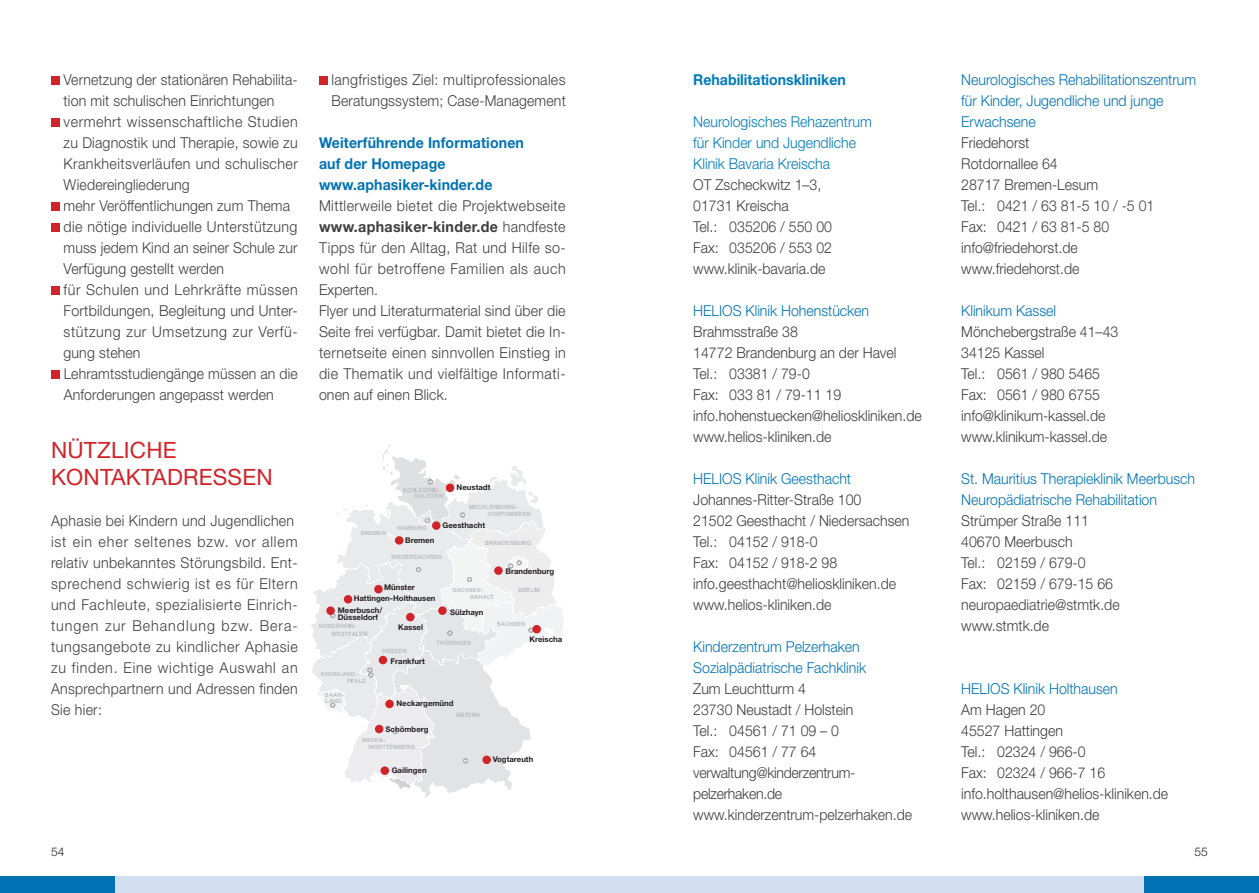
<style>
.page{position:relative;width:1259px;height:893px;background:#fff}
.page>*{position:absolute;margin:0;border:0;box-sizing:border-box;transform-origin:0 0}
.t1{font:22.5px/27px "Helvetica Neue";letter-spacing:.01em;color:#d1232a}
.t2{font:300 15px/21px "Helvetica Neue";letter-spacing:.01em;color:#3e3e3f;scale:.94 1}
.t3{font:300 15px/21px "Helvetica Neue";letter-spacing:.03em;color:#3e3e3f;scale:.95 1}
.t4{font:300 15px/21px "Helvetica Neue";letter-spacing:.04em;color:#3e3e3f;scale:.94 1}
.t5{font:300 15px/21px "Helvetica Neue";color:#0072b4;scale:.94 1}
.t6{font:300 15px/21px "Helvetica Neue";color:#007bba;scale:.94 1}
.t7{font:300 15px/21px "Helvetica Neue";letter-spacing:.01em;color:#3e3e3f;scale:.95 1}
.t8{font:700 15px/21px "Helvetica Neue";letter-spacing:.01em;color:#0072b4;scale:.94 1}
.t9{font:700 15px "Helvetica Neue";color:#007bba;scale:.94 1}
.t10{font:300 12px "Helvetica Neue";color:#231f20}
.t11{font:700 7.8px/7.8px "Helvetica Neue LT Std";color:#231f20}
.t12{font:700 5.85px/6.8px "Arial";color:#bcbdc0}
.s1{font-weight:700}
</style>
<div class="page">
<div style="left:51px;top:76px;width:9px;height:9px;background:#d1232a"></div>
<div style="left:51px;top:118px;width:9px;height:9px;background:#d1232a"></div>
<div style="left:51px;top:202px;width:9px;height:9px;background:#d1232a"></div>
<div style="left:51px;top:223px;width:9px;height:9px;background:#d1232a"></div>
<div style="left:51px;top:286px;width:9px;height:9px;background:#d1232a"></div>
<div style="left:51px;top:370px;width:9px;height:9px;background:#d1232a"></div>
<div style="left:319px;top:76px;width:8px;height:9px;background:#d1232a"></div>
<svg style="left:311px;top:445px;width:253px;height:353px"></svg>
<div style="left:446px;top:484px;width:8px;height:8px;background:#d1232a;border-radius:50%"></div>
<div style="left:432px;top:521px;width:8px;height:9px;background:#d1232a;border-radius:50%"></div>
<div style="left:395px;top:536px;width:8px;height:9px;background:#d1232a;border-radius:50%"></div>
<div style="left:494px;top:566px;width:8px;height:9px;background:#d1232a;border-radius:50%"></div>
<div style="left:438px;top:606px;width:9px;height:9px;background:#d1232a;border-radius:50%"></div>
<div style="left:532px;top:625px;width:9px;height:8px;background:#d1232a;border-radius:50%"></div>
<div style="left:406px;top:613px;width:8px;height:8px;background:#d1232a;border-radius:50%"></div>
<div style="left:385px;top:700px;width:9px;height:8px;background:#d1232a;border-radius:50%"></div>
<div style="left:375px;top:725px;width:8px;height:8px;background:#d1232a;border-radius:50%"></div>
<div style="left:380px;top:766px;width:9px;height:9px;background:#d1232a;border-radius:50%"></div>
<div style="left:482px;top:756px;width:9px;height:8px;background:#d1232a;border-radius:50%"></div>
<div style="left:344px;top:595px;width:8px;height:8px;background:#d1232a;border-radius:50%"></div>
<div style="left:326px;top:606px;width:9px;height:9px;background:#d1232a;border-radius:50%"></div>
<div style="left:379px;top:656px;width:8px;height:8px;background:#d1232a;border-radius:50%"></div>
<div style="left:374px;top:585px;width:9px;height:8px;background:#d1232a;border-radius:50%"></div>
<div style="left:0;top:876px;width:1259px;height:17px;background:#d1dff0"></div>
<div style="left:1144px;top:876px;width:115px;height:17px;background:#0072b4"></div>
<div style="left:0;top:876px;width:115px;height:17px;background:#0072b4"></div>
<p class="t2" style="left:64px;top:69px;width:251px">Vernetzung der stationären Rehabilita&shy;tion mit schulischen Einrichtungen vermehrt wissenschaftliche Studien zu Diagnostik und Therapie, sowie zu Krankheitsverläufen und schulischer Wiedereingliederung<br>mehr Veröffentlichungen zum Thema die nötige individuelle Unterstützung muss jedem Kind an seiner Schule zur Verfügung gestellt werden<br>für Schulen und Lehrkräfte müssen Fortbildungen, Begleitung und Unter&shy;stützung zur Umsetzung zur Verfü&shy;gung stehen<br>Lehramtsstudiengänge müssen an die Anforderungen angepasst werden</p>
<p class="t7" style="left:331px;top:69px;width:248px">langfristiges Ziel: multiprofessionales<br>Beratungssystem; Case-Management</p>
<p class="t8" style="left:319px;top:132px;width:220px">Weiterführende Informationen auf der Homepage www.aphasiker-kinder.de</p>
<p class="t3" style="left:319px;top:195px;width:261px">Mittlerweile bietet die Projektwebseite <span class="s1">www.aphasiker-kinder.de</span> handfeste Tipps für den Alltag, Rat und Hilfe so&shy;wohl für betroffene Familien als auch Experten.<br>Flyer und Literaturmaterial sind über die Seite frei verfügbar. Damit bietet die In&shy;ternetseite einen sinnvollen Einstieg in die Thematik und vielfältige Informati&shy;onen auf einen Blick.</p>
<h1 class="t1" style="left:51px;top:436px;width:223px">NÜTZLICHE<br>KONTAKTADR ESS EN</h1>
<p class="t4" style="left:51px;top:510px;width:264px">Aphasie bei Kindern und Jugendlichen ist ein eher seltenes bzw. vor allem relativ unbekanntes Störungsbild. Ent&shy;sprechend schwierig ist es für Eltern und Fachleute, spezialisierte Einrich&shy;tungen zur Behandlung bzw. Bera&shy;tungsangebote zu kindlicher Aphasie zu finden. Eine wichtige Auswahl an Ansprechpartnern und Adressen finden Sie hier:</p>
<p class="t12" style="left:361px;top:530px;width:27px">BREMEN</p>
<p class="t12" style="left:414px;top:487px;width:31px;line-height:5.8px;text-indent:-11px">SCHLESWIG-<br>HOLSTEIN</p>
<p class="t11" style="left:456px;top:483px;width:35px">Neustadt</p>
<p class="t12" style="left:488px;top:503px;width:45px;text-indent:-19px">MECKLENBURG-<br>VORPOMMERN</p>
<p class="t12" style="left:397px;top:524px;width:32px">HAMBURG</p>
<p class="t11" style="left:405px;top:537px;width:31px">Bremen</p>
<p class="t11" style="left:442px;top:521px;width:44px">Geesthacht</p>
<p class="t12" style="left:485px;top:539px;width:48px">BRANDENBURG</p>
<p class="t12" style="left:391px;top:554px;width:52px">NIEDERSACHSEN</p>
<p class="t11" style="left:505px;top:567px;width:50px">Brandenburg</p>
<p class="t11" style="left:384px;top:584px;width:32px">Münster</p>
<p class="t11" style="left:398px;top:623px;width:26px">Kassel</p>
<p class="t12" style="left:518px;top:586px;width:23px">BERLIN</p>
<p class="t12" style="left:497px;top:621px;width:30px">SACHSEN</p>
<p class="t12" style="left:470px;top:587px;width:25px;text-indent:-18px">SACHSEN-<br>ANHALT</p>
<p class="t11" style="left:354px;top:594px;width:83px">Hattingen-Holthausen</p>
<p class="t11" style="left:338px;top:606px;width:46px">Meerbusch/<br>Düsseldorf</p>
<p class="t11" style="left:450px;top:608px;width:35px">Sülzhayn</p>
<p class="t12" style="left:331px;top:622px;width:38px;line-height:7.8px;text-indent:-13px">NORDRHEIN-<br>WESTFALEN</p>
<p class="t11" style="left:529px;top:635px;width:34px">Kreischa</p>
<p class="t12" style="left:436px;top:639px;width:36px">THÜRINGEN</p>
<p class="t12" style="left:382px;top:648px;width:26px">HESSEN</p>
<p class="t12" style="left:347px;top:671px;width:20px;text-indent:-27px">RHEINLAND-<br>PFALZ</p>
<p class="t12" style="left:325px;top:692px;width:20px;line-height:5.7px">SAAR-<br>LAND</p>
<p class="t11" style="left:390px;top:657px;width:36px">Frankfurt</p>
<p class="t11" style="left:396px;top:699px;width:59px">Neckargemünd</p>
<p class="t11" style="left:385px;top:725px;width:45px">Schömberg</p>
<p class="t12" style="left:456px;top:711px;width:26px">BAYERN</p>
<p class="t12" style="left:362px;top:737px;width:25px">BADEN-</p>
<p class="t12" style="left:368px;top:744px;width:48px">WÜRTTEMBERG</p>
<p class="t11" style="left:392px;top:766px;width:36px">Gailingen</p>
<p class="t11" style="left:493px;top:755px;width:42px">Vogtareuth</p>
<p class="t9" style="left:693px;top:70px;width:164px">Rehabilitationskliniken</p>
<p class="t6" style="left:693px;top:111px;width:191px">Neurologisches Rehazentrum für Kinder und Jugendliche<br>Klinik Bavaria Kreischa</p>
<p class="t2" style="left:693px;top:174px;width:149px">OT Zscheckwitz 1–3,<br>01731 Kreischa<br>Tel.: 035206 / 550 00<br>Fax: 035206 / 553 02 www.klinik-bavaria.de</p>
<p class="t5" style="left:693px;top:300px;width:189px">HELIOS Klinik Hohenstücken</p>
<p class="t2" style="left:693px;top:321px;width:244px">Brahmsstraße 38<br>14772 Brandenburg an der Havel<br>Tel.: 03381 / 79-0<br>Fax: 033 81 / 79-11 19 info.hohenstuecken@helioskliniken.de www.helios-kliniken.de</p>
<p class="t5" style="left:693px;top:468px;width:169px">HELIOS Klinik Geesthacht</p>
<p class="t2" style="left:693px;top:489px;width:231px">Johannes-Ritter-Straße 100<br>21502 Geesthacht / Niedersachsen<br>Tel.: 04152 / 918-0<br>Fax: 04152 / 918-2 98 info.geesthacht@helioskliniken.de www.helios-kliniken.de</p>
<p class="t5" style="left:693px;top:636px;width:185px">Kinderzentrum Pelzerhaken<br>Sozialpädiatrische Fachklinik</p>
<p class="t2" style="left:693px;top:678px;width:234px">Zum Leuchtturm 4<br>23730 Neustadt / Holstein<br>Tel.: 04561 / 71 09 – 0<br>Fax: 04561 / 77 64 verwaltung@kinderzentrum&shy;pelzerhaken.de www.kinderzentrum-pelzerhaken.de</p>
<p class="t5" style="left:961px;top:69px;width:251px">Neurologisches Rehabilitationszentrum für Kinder, Jugendliche und junge<br>Erwachsene</p>
<p class="t2" style="left:961px;top:132px;width:207px">Friedehorst<br>Rotdornallee 64<br>28717 Bremen-Lesum<br>Tel.: 0421 / 63 81-5 10 / -5 01<br>Fax: 0421 / 63 81-5 80 info@friedehorst.de www.friedehorst.de</p>
<p class="t5" style="left:961px;top:300px;width:102px">Klinikum Kassel</p>
<p class="t2" style="left:961px;top:321px;width:169px">Mönchebergstraße 41–43<br>34125 Kassel<br>Tel.: 0561 / 980 5465<br>Fax: 0561 / 980 6755 info@klinikum-kassel.de www.klinikum-kassel.de</p>
<p class="t5" style="left:961px;top:468px;width:250px">St. Mauritius Therapieklinik Meerbusch<br>Neuropädiatrische Rehabilitation</p>
<p class="t2" style="left:961px;top:510px;width:170px">Strümper Straße 111<br>40670 Meerbusch<br>Tel.: 02159 / 679-0<br>Fax: 02159 / 679-15 66 neuropaediatrie@stmtk.de www.stmtk.de</p>
<p class="t5" style="left:961px;top:678px;width:168px">HELIOS Klinik Holthausen</p>
<p class="t2" style="left:961px;top:699px;width:222px">Am Hagen 20<br>45527 Hattingen<br>Tel.: 02324 / 966-0<br>Fax: 02324 / 966-7 16 info.holthausen@helios-kliniken.de www.helios-kliniken.de</p>
<p class="t10" style="left:51px;top:844px;width:15px">54</p>
<p class="t10" style="left:1194px;top:844px;width:15px">55</p>
</div>
